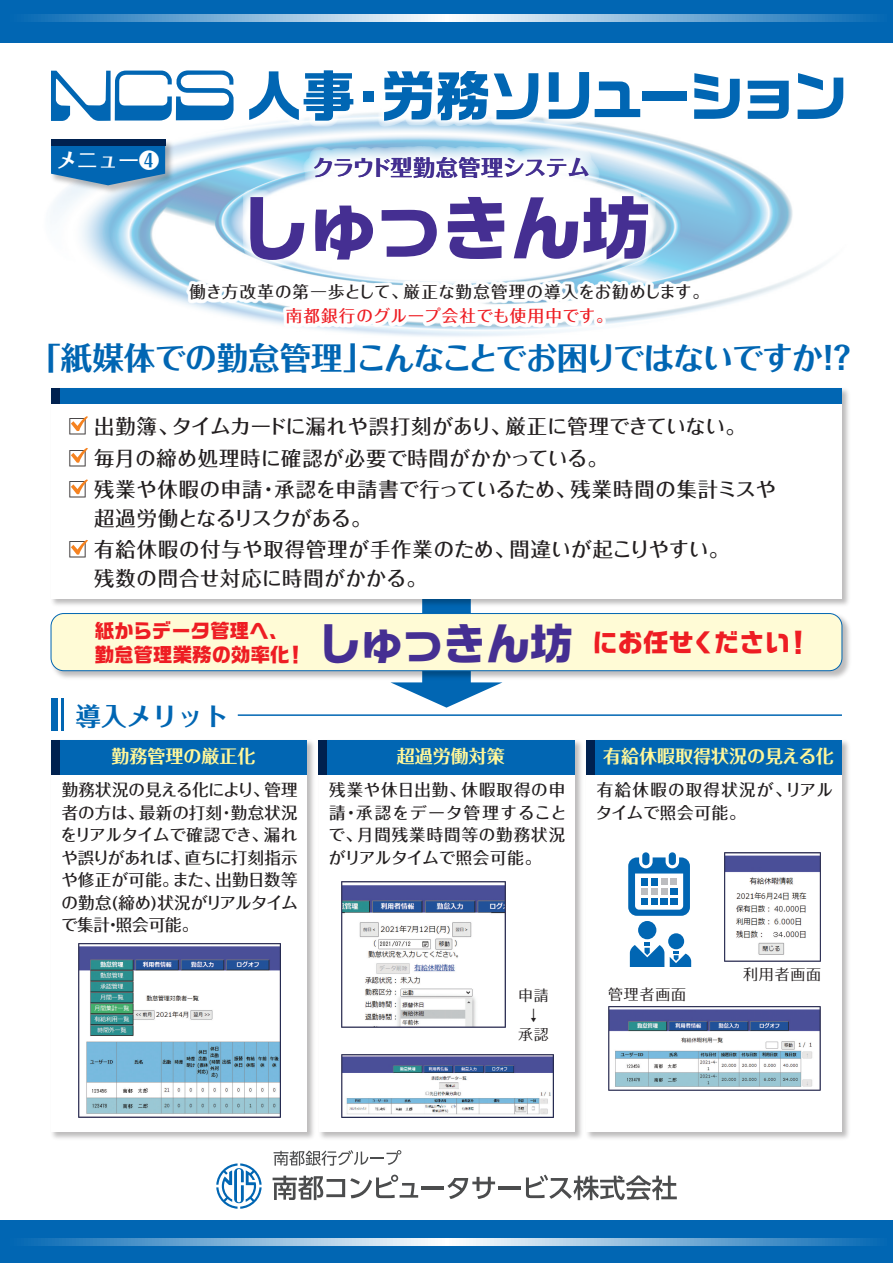
<style>
.page{position:relative;width:893px;height:1263px;background:#fff}
.page>*{position:absolute;margin:0;border:0;box-sizing:border-box;transform-origin:0 0}
.t1{font:700 70.05px "Ro G San Srf Std";letter-spacing:-.015em;color:#452f92}
.t2{font:700 54.45px "Ro G San Srf Std";letter-spacing:-.05em;color:#0166b3}
.t3{font:700 31.5px "Folk Pro";letter-spacing:-.045em;color:#0166b3}
.t4{font:700 25.5px "Ro G San Srf Std";color:#ee1d23}
.t5{font:700 25.5px "Folk Pro";color:#0166b3}
.t6{font:700 22.05px "Folk Pro";letter-spacing:-.015em;color:#26237b}
.t7{font:700 20.55px "Folk Pro";color:#fff}
.t8{font:500 20.25px/28.5px "Folk Pro";letter-spacing:.02em;color:#231f20}
.t9{font:500 20.25px/28.5px "Folk Pro";letter-spacing:.04em;color:#231f20}
.t10{font:500 20.25px "Folk Pro";color:#231f20}
.t11{font:700 19.5px/24px "Ro G San Srf Std";color:#ee1d23}
.t12{font:700 18px "Folk Pro";color:#fff79a}
.t13{font:500 16.5px/22.5px "Folk Pro";letter-spacing:.02em;color:#231f20;text-align:justify}
.t14{font:500 16.5px "Folk Pro";letter-spacing:.065em;color:#231f20}
.t15{font:500 16.5px/22.5px "Folk Pro";letter-spacing:.06em;color:#231f20}
.t16{font:500 16.5px "Folk Pro";letter-spacing:.045em;color:#ee1d23}
.t17{font:15px/19.5px "Folk Pro";letter-spacing:.05em;color:#231f20;text-align:center}
.s1{font-family:"Koz Go Pr 6 N"}
.s2{font-size:43.5px;color:#452f92}
</style>
<div class="page">
<svg style="left:390px;top:610px;width:112px;height:98px"></svg>
<img style="left:50px;top:611px;width:800px;height:71px">
<div style="left:51px;top:613px;width:791px;height:58px;background:#fffbd6;border-radius:13px"></div>
<div style="left:51px;top:613px;width:791px;height:58px;border:1px solid #0166b3;border-radius:13px"></div>
<img style="left:52px;top:741px;width:262px;height:398px">
<div style="left:51px;top:740px;width:256px;height:392px;background:#fff"></div>
<div style="left:60px;top:740px;width:247px;height:34px;background:#0166b3"></div>
<img style="left:318px;top:740px;width:531px;height:399px">
<div style="left:319px;top:740px;width:255px;height:392px;background:#fff"></div>
<div style="left:327px;top:740px;width:247px;height:34px;background:#0166b3"></div>
<div style="left:319px;top:740px;width:8px;height:34px;background:#00214f"></div>
<div style="left:586px;top:740px;width:256px;height:392px;background:#fff"></div>
<div style="left:595px;top:740px;width:247px;height:34px;background:#0166b3"></div>
<div style="left:586px;top:740px;width:9px;height:34px;background:#00214f"></div>
<div style="left:638px;top:921px;width:18px;height:18px;background:#0166b3;border-radius:9px"></div>
<svg style="left:630px;top:942px;width:34px;height:25px"></svg>
<svg style="left:668px;top:933px;width:16px;height:16px"></svg>
<svg style="left:670px;top:951px;width:21px;height:16px"></svg>
<svg style="left:628px;top:852px;width:62px;height:64px"></svg>
<div style="left:0;top:1220px;width:893px;height:43px;background:#0166b3"></div>
<svg style="left:28px;top:1238px;width:845px;height:7px;background:#85b5da"></svg>
<div style="left:0;top:0;width:893px;height:43px;background:#0166b3"></div>
<svg style="left:28px;top:15px;width:845px;height:7px;background:#85b5da"></svg>
<svg style="left:274px;top:1150px;width:127px;height:16px"></svg>
<svg style="left:273px;top:1174px;width:145px;height:26px"></svg>
<hr style="left:422px;top:1186px;width:22px;height:3px;background:#4b4c4d">
<svg style="left:447px;top:1177px;width:48px;height:22px"></svg>
<hr style="left:499px;top:1186px;width:22px;height:3px;background:#4b4c4d">
<svg style="left:526px;top:1174px;width:151px;height:26px"></svg>
<svg style="left:216px;top:1163px;width:46px;height:46px"></svg>
<svg style="left:51px;top:70px;width:791px;height:261px"></svg>
<img style="left:79px;top:944px;width:202px;height:173px">
<img style="left:341px;top:882px;width:165px;height:146px">
<img style="left:341px;top:1054px;width:212px;height:63px">
<img style="left:724px;top:852px;width:97px;height:109px">
<img style="left:609px;top:1006px;width:212px;height:84px">
<div style="left:51px;top:740px;width:9px;height:34px;background:#00214f"></div>
<div style="left:51px;top:698px;width:6px;height:32px;background:#0166b3"></div>
<hr style="left:61px;top:698px;width:3px;height:32px;background:#0166b3">
<hr style="left:238px;top:714px;width:604px;height:2px;background:#0166b3">
<img style="left:52px;top:389px;width:797px;height:221px">
<div style="left:51px;top:388px;width:791px;height:211px;background:#fff"></div>
<div style="left:60px;top:388px;width:782px;height:16px;background:#0166b3"></div>
<div style="left:51px;top:388px;width:9px;height:16px;background:#00214f"></div>
<svg style="left:71px;top:416px;width:17px;height:15px"></svg>
<svg style="left:71px;top:448px;width:17px;height:15px"></svg>
<svg style="left:71px;top:479px;width:17px;height:15px"></svg>
<svg style="left:71px;top:540px;width:17px;height:15px"></svg>
<h2 class="t2" style="left:247px;top:58px;width:602px">人事・労務ソリューション</h2>
<p class="t7" style="left:57px;top:143px;width:104px">メニュー❹</p>
<h3 class="t6" style="left:312px;top:149px;width:279px">クラウド型勤怠管理システム</h3>
<h1 class="t1" style="left:240px;top:180px;width:412px">しゅっきん坊</h1>
<p class="t14" style="left:190px;top:278px;width:521px">働き方改革の第一歩として、厳正な勤怠管理の導入をお勧めします。</p>
<p class="t16" style="left:286px;top:302px;width:328px">南都銀行のグループ会社でも使用中です。</p>
<h3 class="t3" style="left:29px;top:332px;width:830px">「紙媒体での勤怠管理」こんなことでお困りではないですか！？</h3>
<p class="t10" style="left:67px;top:409px;width:680px"><span class="s1">□</span> 出勤簿、タイムカードに漏れや誤打刻があり、厳正に管理できていない。</p>
<p class="t8" style="left:67px;top:441px;width:542px"><span class="s1">□</span> 毎月の締め処理時に確認が必要で時間がかかっている。</p>
<p class="t8" style="left:94px;top:472px;width:683px;text-indent:-27px"><span class="s1">□</span> 残業や休暇の申請･承認を申請書で行っているため、残業時間の集計ミスや超過労働となるリスクがある。</p>
<p class="t9" style="left:94px;top:532px;width:636px;text-indent:-27px"><span class="s1">□</span> 有給休暇の付与や取得管理が手作業のため、間違いが起こりやすい。残数の問合せ対応に時間がかかる。</p>
<p class="t11" style="left:95px;top:619px;width:212px">紙からデータ管理へ、勤怠管理業務の効率化！</p>
<h3 class="t5" style="left:76px;top:694px;width:154px">導入メリット</h3>
<p class="t12" style="left:111px;top:741px;width:145px">勤務管理の厳正化</p>
<p class="t13" style="left:61px;top:776px;width:239px">勤務状況の見える化により、管理者の方は、最新の打刻･勤怠状況をリアルタイムで確認でき、漏れや誤りがあれば、直ちに打刻指示や修正が可能。また、出勤日数等の勤怠(締め)状況がリアルタイムで集計・照会可能。</p>
<h3 class="t4" style="left:318px;top:625px;width:494px"><span class="s2">しゅっきん坊</span> にお任せください！</h3>
<p class="t12" style="left:397px;top:741px;width:109px">超過労働対策</p>
<p class="t13" style="left:329px;top:776px;width:240px">残業や休日出勤、休暇取得の申請・承認をデータ管理することで、月間残業時間等の勤務状況がリアルタイムで照会可能。</p>
<p class="t12" style="left:603px;top:741px;width:232px">有給休暇取得状況の見える化</p>
<p class="t15" style="left:596px;top:776px;width:239px">有給休暇の取得状況が、リアルタイムで照会可能。</p>
<p class="t17" style="left:743px;top:962px;width:79px">利用者画面</p>
<p class="t17" style="left:518px;top:984px;width:32px">申請↓承認</p>
<p class="t17" style="left:608px;top:982px;width:79px">管理者画面</p>
</div>
